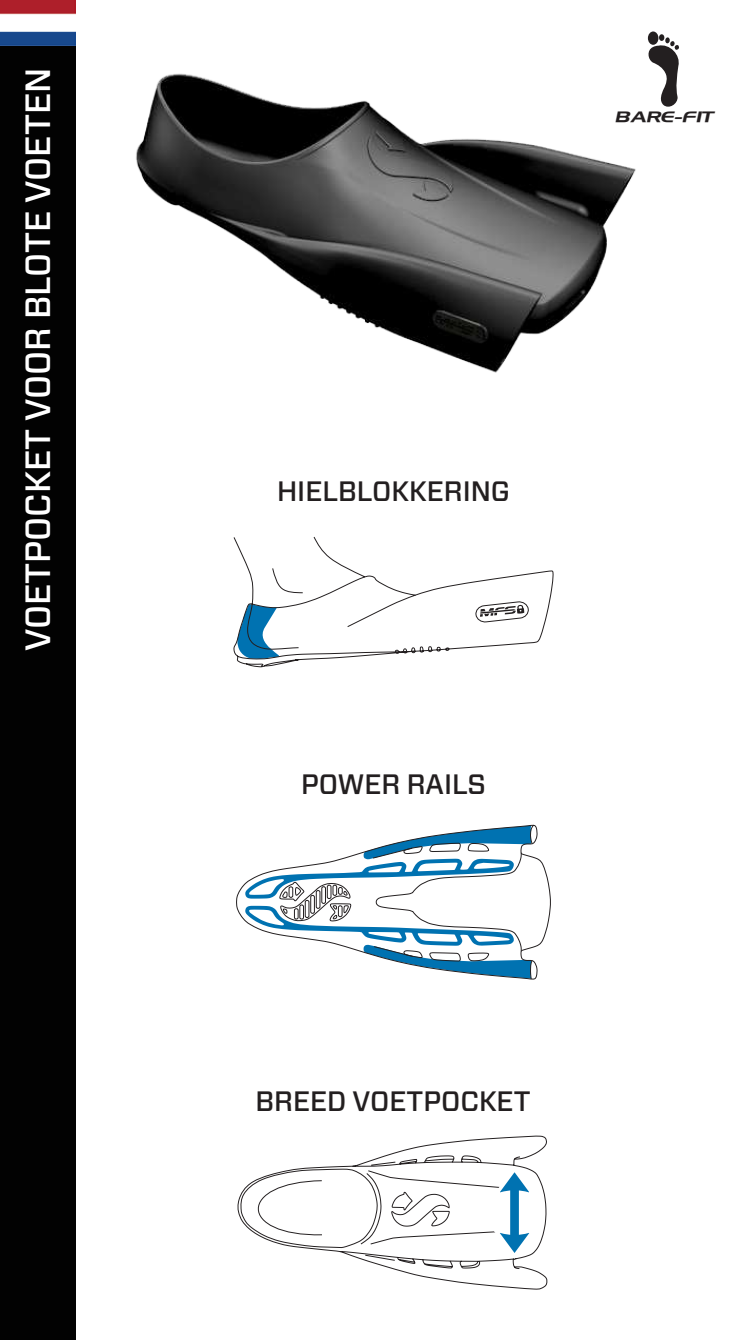
<style>
.page{position:relative;width:745px;height:1340px;background:#fff}
.page>*{position:absolute;margin:0;border:0;box-sizing:border-box;transform-origin:0 0}
.t1{font:500 35px "Forza";color:#fff}
.t2{font:500 28px "Forza";color:#231f20}
.t3{font:14.7px "Aero Extended Italic SWFTE";color:#231f20}
</style>
<div class="page">
<div style="left:0;top:0;width:75px;height:1339px;background:#020202"></div>
<img style="left:0;top:0;width:75px;height:45px">
<img style="left:136px;top:73px;width:500px;height:300px">
<svg style="left:647px;top:31px;width:11px;height:14px"></svg>
<svg style="left:658px;top:34px;width:6px;height:7px"></svg>
<svg style="left:647px;top:37px;width:32px;height:70px"></svg>
<svg style="left:233px;top:536px;width:320px;height:131px"></svg>
<svg style="left:236px;top:825px;width:315px;height:154px"></svg>
<svg style="left:245px;top:824px;width:289px;height:155px"></svg>
<svg style="left:237px;top:1135px;width:310px;height:155px"></svg>
<svg style="left:486px;top:1163px;width:56px;height:98px"></svg>
<p class="t1" style="left:19px;top:651px;width:585px;rotate:-90deg">VOETPOCKET VOOR BLOTE VOETEN</p>
<p class="t3" style="left:615px;top:108px;width:100px">BARE-FIT</p>
<p class="t2" style="left:277px;top:476px;width:234px">HIELBLOKKERING</p>
<p class="t2" style="left:301px;top:769px;width:186px">POWER RAILS</p>
<p class="t2" style="left:255px;top:1085px;width:276px">BREED VOETPOCKET</p>
</div>
